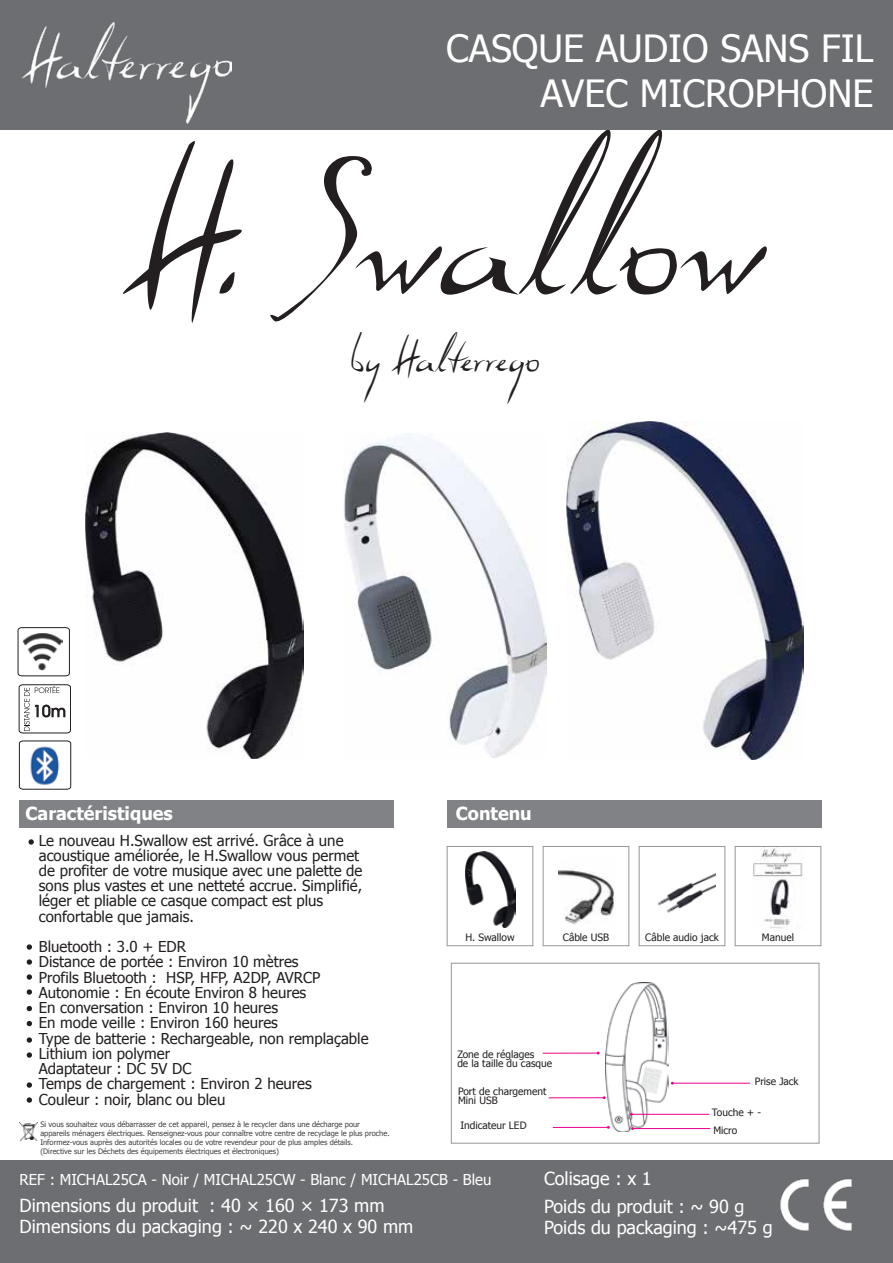
<style>
.page{position:relative;width:893px;height:1263px;background:#fff}
.page>*{position:absolute;margin:0;border:0;box-sizing:border-box;transform-origin:0 0}
.t1{font:165px "Dali";letter-spacing:-.01em;color:#231f20}
.t2{font:39.6px "Dali";color:#231f20}
.t3{font:37.5px/45px "Tahoma";color:#fff;text-align:right}
.t4{font:18px/21.6px "Tahoma";color:#fff}
.t5{font:700 18px "Tahoma";color:#fff}
.t6{font:15px/15.3px "Tahoma";color:#231f20}
.t7{font:15px "Tahoma";color:#fff}
.t8{font:10.2px/9px "Tahoma";color:#231f20}
.t9{font:7.5px/9px "Tahoma";color:#414042}
</style>
<div class="page">
<img style="left:606px;top:983px;width:62px;height:148px">
<div style="left:20px;top:800px;width:374px;height:28px;background:#808285"></div>
<svg style="left:27px;top:944px;width:5px;height:6px"></svg>
<svg style="left:29px;top:839px;width:5px;height:6px"></svg>
<div style="left:0;top:1160px;width:893px;height:103px;background:#6d6e71"></div>
<div style="left:0;top:0;width:893px;height:129px;background:#6d6e71"></div>
<img style="left:23px;top:23px;width:208px;height:101px">
<div style="left:447px;top:800px;width:375px;height:28px;background:#808285"></div>
<div style="left:447px;top:846px;width:86px;height:100px;border:1px solid #939598"></div>
<svg style="left:19px;top:740px;width:52px;height:50px"></svg>
<img style="left:23px;top:745px;width:41px;height:40px">
<svg style="left:18px;top:684px;width:53px;height:50px"></svg>
<svg style="left:27px;top:959px;width:5px;height:6px"></svg>
<div style="left:543px;top:846px;width:86px;height:100px;border:1px solid #939598"></div>
<div style="left:639px;top:846px;width:86px;height:100px;border:1px solid #939598"></div>
<div style="left:735px;top:846px;width:86px;height:100px;border:1px solid #939598"></div>
<img style="left:657px;top:873px;width:58px;height:40px">
<img style="left:559px;top:869px;width:57px;height:55px">
<svg style="left:27px;top:974px;width:5px;height:6px"></svg>
<svg style="left:27px;top:989px;width:5px;height:6px"></svg>
<svg style="left:27px;top:1006px;width:5px;height:5px"></svg>
<svg style="left:27px;top:1021px;width:5px;height:5px"></svg>
<svg style="left:27px;top:1037px;width:5px;height:6px"></svg>
<svg style="left:27px;top:1052px;width:5px;height:6px"></svg>
<svg style="left:27px;top:1082px;width:5px;height:6px"></svg>
<svg style="left:27px;top:1097px;width:5px;height:6px"></svg>
<div style="left:451px;top:963px;width:368px;height:180px;border:1px solid #939598"></div>
<svg style="left:17px;top:627px;width:53px;height:49px"></svg>
<img style="left:23px;top:633px;width:40px;height:37px">
<hr style="left:632px;top:1128px;width:78px;height:1px;background:#ec008c">
<hr style="left:672px;top:1083px;width:78px;height:1px;background:#ec008c">
<hr style="left:631px;top:1114px;width:78px;height:1px;background:#ec008c">
<hr style="left:549px;top:1097px;width:55px;height:1px;background:#ec008c">
<hr style="left:543px;top:1053px;width:55px;height:1px;background:#ec008c">
<hr style="left:553px;top:1127px;width:55px;height:1px;background:#ec008c">
<img style="left:753px;top:847px;width:52px;height:82px">
<img style="left:465px;top:852px;width:51px;height:75px">
<img style="left:566px;top:421px;width:237px;height:338px">
<img style="left:86px;top:433px;width:217px;height:325px">
<img style="left:343px;top:433px;width:204px;height:324px">
<img style="left:20px;top:1122px;width:17px;height:19px">
<img style="left:780px;top:1179px;width:72px;height:52px">
<h3 class="t3" style="left:446px;top:24px;width:429px">CASQUE AUDIO SANS FIL<br>AVEC MICROPHONE</h3>
<h1 class="t1" style="left:123px;top:140px;width:647px">H. Swallow</h1>
<h2 class="t2" style="left:351px;top:334px;width:191px">by Halterrego</h2>
<p class="t5" style="left:26px;top:800px;width:149px">Caractéristiques</p>
<p class="t6" style="left:39px;top:832px;width:325px">Le nouveau H.Swallow est arrivé. Grâce à une acoustique améliorée, le H.Swallow vous permet de profiter de votre musique avec une palette de sons plus vastes et une netteté accrue. Simplifié, léger et pliable ce casque compact est plus confortable que jamais.</p>
<p class="t6" style="left:39px;top:938px;width:331px">Bluetooth : 3.0 + EDR<br>Distance de portée : Environ 10 mètres<br>Profils Bluetooth : HSP, HFP, A2DP, AVRCP<br>Autonomie : En écoute Environ 8 heures<br>En conversation : Environ 10 heures<br>En mode veille : Environ 160 heures<br>Type de batterie : Rechargeable, non remplaçable<br>Lithium ion polymer<br>Adaptateur : DC 5V DC<br>Temps de chargement : Environ 2 heures<br>Couleur : noir, blanc ou bleu</p>
<p class="t5" style="left:456px;top:800px;width:77px">Contenu</p>
<p class="t8" style="left:465px;top:932px;width:51px">H. Swallow</p>
<p class="t8" style="left:563px;top:932px;width:48px">Câble USB</p>
<p class="t8" style="left:645px;top:932px;width:75px">Câble audio jack</p>
<p class="t8" style="left:762px;top:932px;width:34px">Manuel</p>
<p class="t8" style="left:457px;top:1049px;width:96px">Zone de réglages<br>de la taille du casque</p>
<p class="t8" style="left:458px;top:1087px;width:90px">Port de chargement<br>Mini USB</p>
<p class="t8" style="left:755px;top:1077px;width:45px">Prise Jack</p>
<p class="t8" style="left:712px;top:1107px;width:51px">Touche + -</p>
<p class="t9" style="left:40px;top:1119px;width:321px">Si vous souhaitez vous débarrasser de cet appareil, pensez à le recycler dans une décharge pour</p>
<p class="t8" style="left:460px;top:1120px;width:68px">Indicateur LED</p>
<p class="t9" style="left:40px;top:1128px;width:351px">appareils ménagers électriques. Renseignez-vous pour connaître votre centre de recyclage le plus proche.<br>Informez-vous auprès des autorités locales ou de votre revendeur pour de plus amples détails.<br>(Directive sur les Déchets des équipements électriques et électroniques)</p>
<p class="t8" style="left:713px;top:1125px;width:25px">Micro</p>
<p class="t7" style="left:20px;top:1170px;width:473px">REF : MICHAL25CA - Noir / MICHAL25CW - Blanc / MICHAL25CB - Bleu</p>
<p class="t4" style="left:544px;top:1167px;width:109px">Colisage : x 1</p>
<p class="t4" style="left:20px;top:1193px;width:395px">Dimensions du produit : 40 × 160 × 173 mm<br>Dimensions du packaging : ~ 220 x 240 x 90 mm</p>
<p class="t4" style="left:544px;top:1194px;width:230px">Poids du produit : ~ 90 g<br>Poids du packaging : ~475 g</p>
</div>
